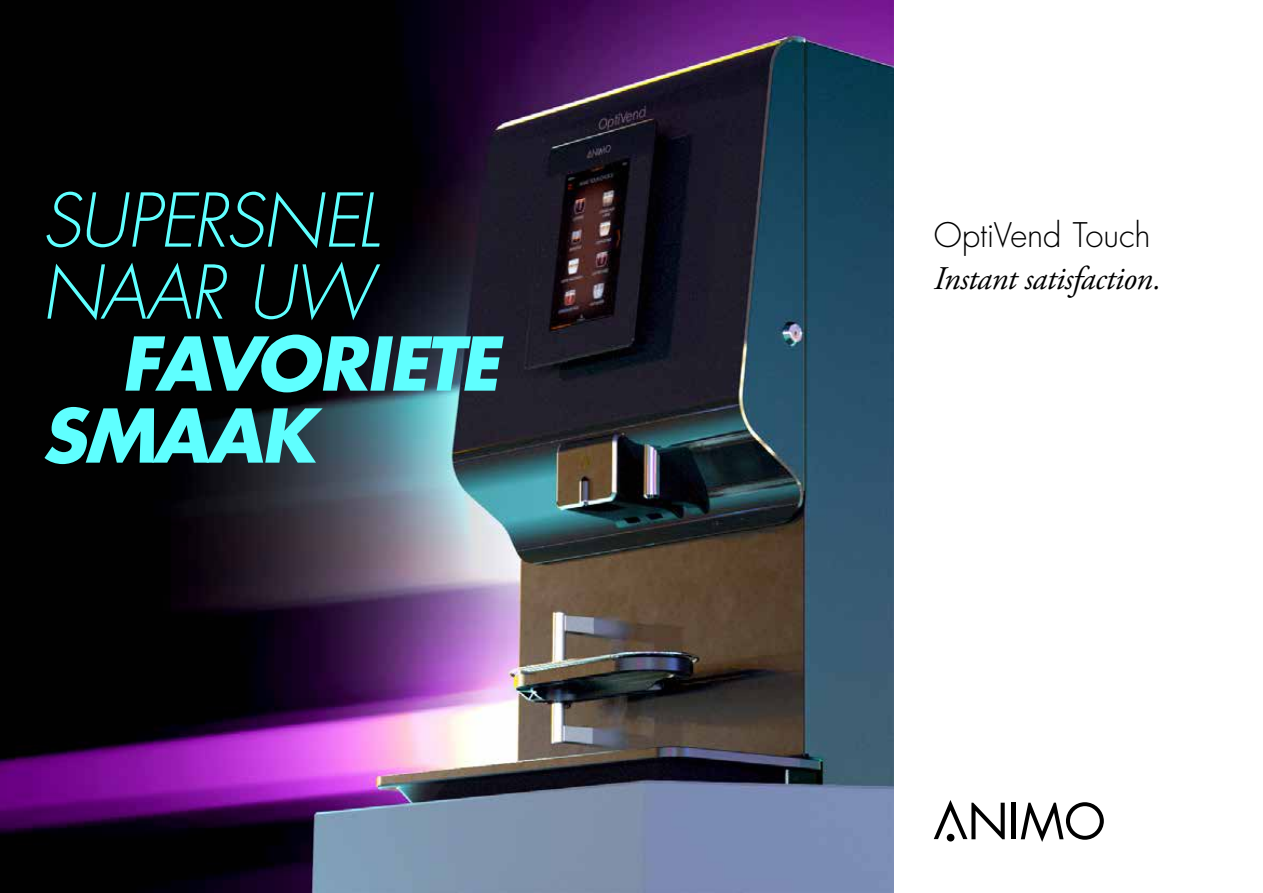
<style>
.page{position:relative;width:1263px;height:893px;background:#fff}
.page>*{position:absolute;margin:0;border:0;box-sizing:border-box;transform-origin:0 0}
.t1{font:italic 300 72px/72px "Futura Std";letter-spacing:-.025em;color:#5fffff}
.t2{font:italic 700 72px/72px "Futura Std";letter-spacing:-.035em;color:#5fffff}
.t3{font:italic 33px "Adobe Garamond Pro";letter-spacing:-.015em;color:#000}
.t4{font:300 33px "Futura Std";letter-spacing:-.005em;color:#000}
</style>
<div class="page">
<img style="left:0;top:0;width:893px;height:893px">
<hr style="left:1011px;top:803px;width:4px;height:36px;background:#000">
<svg style="left:1021px;top:802px;width:83px;height:40px"></svg>
<svg style="left:934px;top:800px;width:71px;height:39px"></svg>
<div style="left:947px;top:834px;width:7px;height:7px;background:#000;border-radius:50%"></div>
<h1 class="t1" style="left:42px;top:187px;width:339px">SUPERSNEL<br>NAAR UW</h1>
<h1 class="t2" style="left:42px;top:328px;width:459px;text-indent:79px">FAVORIETE<br>SMAAK</h1>
<p class="t4" style="left:934px;top:215px;width:218px">OptiVend Touch</p>
<p class="t3" style="left:934px;top:258px;width:229px">Instant satisfaction.</p>
</div>
